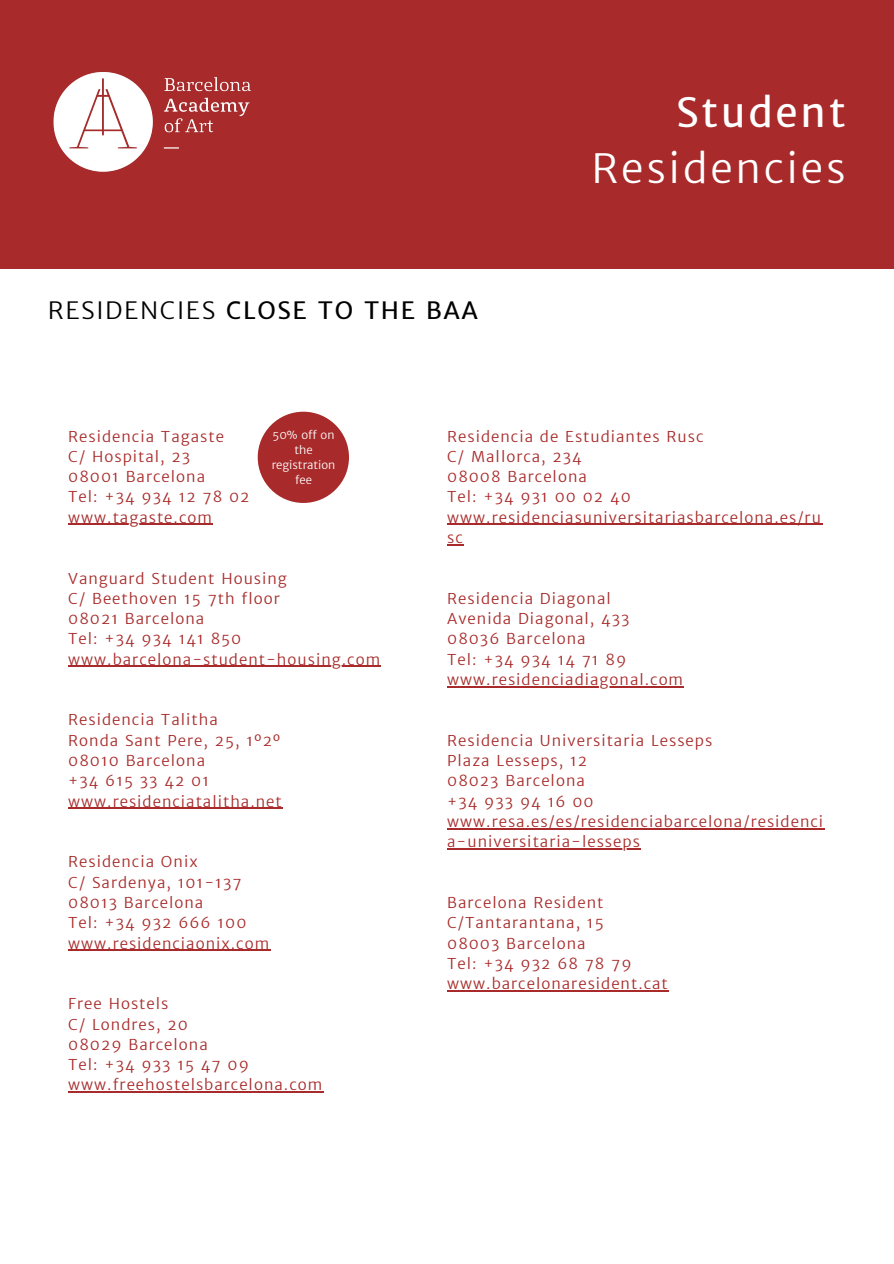
<style>
.page{position:relative;width:894px;height:1264px;background:#fff}
.page>*{position:absolute;margin:0;border:0;box-sizing:border-box;transform-origin:0 0}
.t1{font:300 40.5px/56.2px "Merriweather Sans";letter-spacing:.07em;color:#fff;text-align:right}
.t2{font:24px "Merriweather Sans";letter-spacing:.07em;color:#000}
.t3{font:300 15px/20.2px "Merriweather Sans";letter-spacing:.07em;color:#a82a2a}
.t4{font:300 11.4px/15.1px "Merriweather Sans";color:#fff;text-align:center}
.s1{font-weight:300}
.s2{font-weight:400}
</style>
<div class="page">
<div style="left:0;top:0;width:893px;height:269px;background:#a82a2a"></div>
<img style="left:53px;top:72px;width:198px;height:100px">
<hr style="left:68px;top:524px;width:145px;height:1px;background:#a82a2a">
<hr style="left:68px;top:665px;width:313px;height:2px;background:#a82a2a">
<hr style="left:68px;top:807px;width:215px;height:1px;background:#a82a2a">
<hr style="left:68px;top:949px;width:202px;height:1px;background:#a82a2a">
<hr style="left:68px;top:1091px;width:255px;height:1px;background:#a82a2a">
<div style="left:258px;top:412px;width:91px;height:91px;background:#a82a2a;border-radius:50%"></div>
<hr style="left:447px;top:524px;width:375px;height:1px;background:#a82a2a">
<svg style="left:447px;top:544px;width:16px;height:1px"></svg>
<hr style="left:447px;top:686px;width:237px;height:1px;background:#a82a2a">
<hr style="left:447px;top:828px;width:377px;height:1px;background:#a82a2a">
<hr style="left:447px;top:848px;width:193px;height:1px;background:#a82a2a">
<hr style="left:447px;top:990px;width:221px;height:1px;background:#a82a2a">
<p class="t2" style="left:48px;top:295px;width:431px"><span class="s1">RESIDENCIES</span> CLOSE TO THE BAA</p>
<p class="t1" style="left:591px;top:84px;width:255px"><span class="s2">Student<br></span>Residencies</p>
<p class="t3" style="left:68px;top:426px;width:157px">Residencia Tagaste</p>
<p class="t3" style="left:68px;top:446px;width:123px">C/ Hospital, 23</p>
<p class="t3" style="left:68px;top:466px;width:138px">08001 Barcelona</p>
<p class="t3" style="left:68px;top:487px;width:183px">Tel: +34 934 12 78 02</p>
<p class="t3" style="left:68px;top:507px;width:145px">www.tagaste.com</p>
<p class="t4" style="left:271px;top:427px;width:65px">50% off on the registration fee</p>
<p class="t3" style="left:447px;top:426px;width:258px">Residencia de Estudiantes Rusc</p>
<p class="t3" style="left:447px;top:446px;width:136px">C/ Mallorca, 234</p>
<p class="t3" style="left:447px;top:466px;width:141px">08008 Barcelona</p>
<p class="t3" style="left:447px;top:487px;width:185px">Tel: +34 931 00 02 40</p>
<p class="t3" style="left:447px;top:507px;width:375px">www.residenciasuniversitariasbarcelona.es/ru sc</p>
<p class="t3" style="left:68px;top:568px;width:220px">Vanguard Student Housing</p>
<p class="t3" style="left:68px;top:588px;width:213px">C/ Beethoven 15 7th floor</p>
<p class="t3" style="left:68px;top:608px;width:137px">08021 Barcelona</p>
<p class="t3" style="left:68px;top:629px;width:174px">Tel: +34 934 141 850</p>
<p class="t3" style="left:68px;top:649px;width:313px">www.barcelona-student-housing.com</p>
<p class="t3" style="left:68px;top:710px;width:151px">Residencia Talitha</p>
<p class="t3" style="left:68px;top:730px;width:214px">Ronda Sant Pere, 25, 1º2º</p>
<p class="t3" style="left:68px;top:750px;width:138px">08010 Barcelona</p>
<p class="t3" style="left:68px;top:770px;width:142px">+34 615 33 42 01</p>
<p class="t3" style="left:68px;top:791px;width:215px">www.residenciatalitha.net</p>
<p class="t3" style="left:68px;top:852px;width:131px">Residencia Onix</p>
<p class="t3" style="left:68px;top:872px;width:175px">C/ Sardenya, 101-137</p>
<p class="t3" style="left:68px;top:892px;width:136px">08013 Barcelona</p>
<p class="t3" style="left:68px;top:912px;width:180px">Tel: +34 932 666 100</p>
<p class="t3" style="left:68px;top:933px;width:202px">www.residenciaonix.com</p>
<p class="t3" style="left:68px;top:993px;width:102px">Free Hostels</p>
<p class="t3" style="left:68px;top:1014px;width:121px">C/ Londres, 20</p>
<p class="t3" style="left:68px;top:1034px;width:141px">08029 Barcelona</p>
<p class="t3" style="left:68px;top:1054px;width:182px">Tel: +34 933 15 47 09</p>
<p class="t3" style="left:68px;top:1074px;width:255px">www.freehostelsbarcelona.com</p>
<p class="t3" style="left:447px;top:588px;width:165px">Residencia Diagonal</p>
<p class="t3" style="left:447px;top:608px;width:184px">Avenida Diagonal, 433</p>
<p class="t3" style="left:447px;top:629px;width:140px">08036 Barcelona</p>
<p class="t3" style="left:447px;top:649px;width:180px">Tel: +34 934 14 71 89</p>
<p class="t3" style="left:447px;top:669px;width:237px">www.residenciadiagonal.com</p>
<p class="t3" style="left:447px;top:730px;width:266px">Residencia Universitaria Lesseps</p>
<p class="t3" style="left:447px;top:750px;width:141px">Plaza Lesseps, 12</p>
<p class="t3" style="left:447px;top:770px;width:139px">08023 Barcelona</p>
<p class="t3" style="left:447px;top:791px;width:148px">+34 933 94 16 00</p>
<p class="t3" style="left:447px;top:811px;width:377px">www.resa.es/es/residenciabarcelona/residenci a-universitaria-lesseps</p>
<p class="t3" style="left:447px;top:892px;width:158px">Barcelona Resident</p>
<p class="t3" style="left:447px;top:912px;width:158px">C/Tantarantana, 15</p>
<p class="t3" style="left:447px;top:933px;width:140px">08003 Barcelona</p>
<p class="t3" style="left:447px;top:953px;width:186px">Tel: +34 932 68 78 79</p>
<p class="t3" style="left:447px;top:973px;width:222px">www.barcelonaresident.cat</p>
</div>
